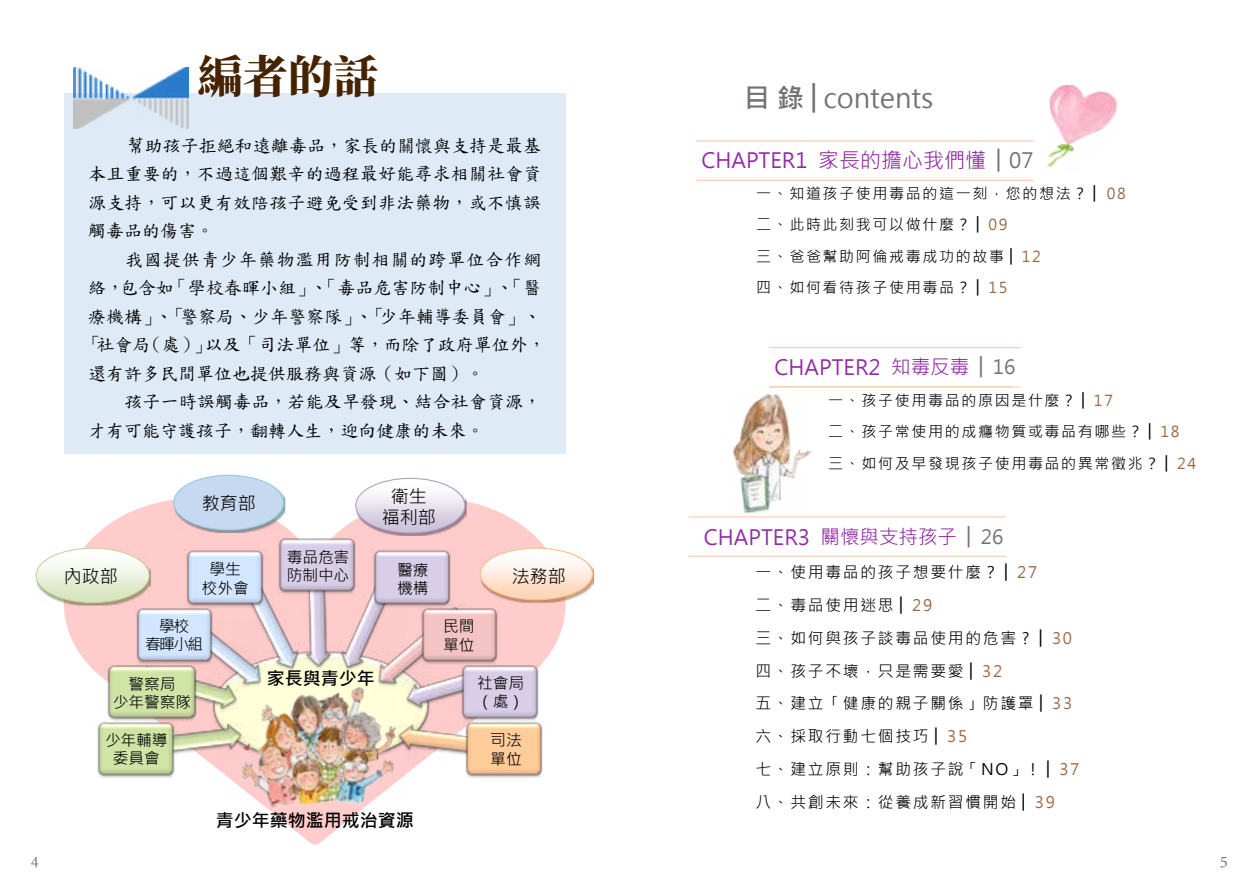
<style>
.page{position:relative;width:1259px;height:893px;background:#fff}
.page>*{position:absolute;margin:0;border:0;box-sizing:border-box;transform-origin:0 0}
.t1{font:800 45px "Source Han Serif TC";color:#462300}
.t2{font:27px "Microsoft Jheng Hei";color:#767171}
.t3{font:21px "Microsoft Jheng Hei";color:#912aa6}
.t4{font:18px/28.5px "DF Kai Shu SB Estd BF";color:#000}
.t5{font:700 18px "Microsoft Jheng Hei";color:#000}
.t6{font:18px/21.6px "Microsoft Jheng Hei";color:#000;text-align:center}
.t7{font:18px "Adobe Devanagari";color:#767171}
.t8{font:15.75px/32.8px "Microsoft Jheng Hei";letter-spacing:.11em;color:#000}
.t9{font:15.75px/18px "Microsoft Jheng Hei";letter-spacing:-.01em;color:#000}
.t10{font:15px/31.2px "Microsoft Jheng Hei";letter-spacing:.11em;color:#000}
.s1{font-weight:700}
.s2{color:#767171}
.s3{color:#9c6742}
.s4{font-size:19.5px}
.s5{font-size:19.5px;color:#767171}
</style>
<div class="page">
<div style="left:64px;top:94px;width:502px;height:360px;background:#deebf7"></div>
<img style="left:73px;top:68px;width:116px;height:61px">
<hr style="left:696px;top:180px;width:337px;height:1px;background:#f8cbad">
<img style="left:733px;top:393px;width:79px;height:121px">
<img style="left:1046px;top:85px;width:71px;height:83px">
<hr style="left:696px;top:140px;width:337px;height:2px;background:#f8cbad">
<hr style="left:769px;top:386px;width:251px;height:2px;background:#f8cbad">
<hr style="left:769px;top:347px;width:251px;height:1px;background:#f8cbad">
<hr style="left:688px;top:556px;width:318px;height:1px;background:#f8cbad">
<hr style="left:688px;top:516px;width:318px;height:1px;background:#f8cbad">
<svg style="left:64px;top:498px;width:502px;height:346px"></svg>
<img style="left:211px;top:651px;width:221px;height:115px">
<img style="left:176px;top:723px;width:48px;height:37px">
<img style="left:96px;top:721px;width:80px;height:59px">
<img style="left:199px;top:691px;width:25px;height:22px">
<img style="left:105px;top:664px;width:94px;height:59px">
<img style="left:188px;top:620px;width:80px;height:71px">
<img style="left:134px;top:607px;width:81px;height:59px">
<img style="left:230px;top:557px;width:74px;height:116px">
<img style="left:184px;top:550px;width:81px;height:58px">
<img style="left:302px;top:596px;width:32px;height:76px">
<img style="left:277px;top:537px;width:80px;height:59px">
<img style="left:336px;top:558px;width:36px;height:114px">
<img style="left:372px;top:550px;width:80px;height:53px">
<img style="left:372px;top:603px;width:96px;height:79px">
<img style="left:419px;top:607px;width:81px;height:57px">
<img style="left:404px;top:662px;width:94px;height:51px">
<img style="left:459px;top:664px;width:81px;height:59px">
<img style="left:410px;top:723px;width:54px;height:37px">
<img style="left:464px;top:721px;width:80px;height:59px">
<img style="left:356px;top:498px;width:110px;height:38px">
<svg style="left:356px;top:478px;width:109px;height:55px"></svg>
<div style="left:355px;top:478px;width:110px;height:55px;border:1px solid #b3a2c7;border-radius:50%"></div>
<img style="left:174px;top:477px;width:111px;height:56px">
<div style="left:174px;top:475px;width:109px;height:55px;background:#c6d9f1;border-radius:50%"></div>
<div style="left:173px;top:475px;width:111px;height:55px;border:1px solid #93cddd;border-radius:50%"></div>
<img style="left:481px;top:567px;width:113px;height:36px">
<svg style="left:480px;top:548px;width:112px;height:52px"></svg>
<div style="left:480px;top:548px;width:113px;height:52px;border:1px solid #fac090;border-radius:50%"></div>
<img style="left:62px;top:550px;width:89px;height:56px">
<svg style="left:36px;top:548px;width:113px;height:54px"></svg>
<div style="left:36px;top:548px;width:114px;height:55px;border:1px solid #c3d69b;border-radius:50%"></div>
<img style="left:224px;top:682px;width:186px;height:128px">
<h1 class="t1" style="left:198px;top:51px;width:181px">編者的話</h1>
<p class="t4" style="left:84px;top:131px;width:468px">　　幫助孩子拒絕和遠離毒品，家長的關懷與支持是最基本且重要的，不過這個艱辛的過程最好能尋求相關社會資源支持，可以更有效陪孩子避免受到非法藥物，或不慎誤觸毒品的傷害。<br>　　我國提供青少年藥物濫用防制相關的跨單位合作網絡，包含如「學校春暉小組」、「毒品危害防制中心」、「醫療機構」、「警察局、少年警察隊」、「少年輔導委員會」 、「社會局（處）」以及「司法單位」等，而除了政府單位外，還有許多民間單位也提供服務與資源（如下圖）。<br>　　孩子一時誤觸毒品，若能及早發現、結合社會資源，才有可能守護孩子，翻轉人生，迎向健康的未來。</p>
<p class="t6" style="left:202px;top:493px;width:55px">教育部</p>
<p class="t6" style="left:382px;top:485px;width:55px">衛生福利部</p>
<p class="t6" style="left:64px;top:566px;width:55px">內政部</p>
<p class="t8" style="left:202px;top:560px;width:49px;line-height:18.9px;text-align:center">學生校外會</p>
<p class="t9" style="left:287px;top:548px;width:64px">毒品危害防制中心</p>
<p class="t8" style="left:397px;top:561px;width:33px;line-height:18px">醫療機構</p>
<p class="t6" style="left:512px;top:566px;width:55px">法務部</p>
<p class="t8" style="left:145px;top:617px;width:60px;line-height:18px;text-align:center">學校<br>春暉小組</p>
<p class="t8" style="left:443px;top:617px;width:33px;line-height:18.9px">民間單位</p>
<p class="t9" style="left:113px;top:675px;width:80px;text-align:center">警察局<br>少年警察隊</p>
<p class="t5" style="left:267px;top:667px;width:109px">家長與青少年</p>
<p class="t8" style="left:477px;top:675px;width:48px;line-height:18px">社會局（處）</p>
<p class="t8" style="left:105px;top:731px;width:64px;line-height:18px;text-align:center">少年輔導委員會</p>
<p class="t8" style="left:490px;top:730px;width:33px;line-height:18.9px">司法單位</p>
<p class="t5" style="left:216px;top:809px;width:200px">青少年藥物濫用戒治資源</p>
<h2 class="t2" style="left:743px;top:81px;width:192px"><span class="s1">目 錄│</span>contents</h2>
<p class="t3" style="left:701px;top:147px;width:334px">CHAPTER1 家長的擔心我們懂 <span class="s2">│ 07</span></p>
<p class="t10" style="left:756px;top:178px;width:371px">一、知道孩子使用毒品的這一刻，您的想法？│ <span class="s3">08</span>二、此時此刻我可以做什麼？│ <span class="s3">09<br></span>三、爸爸幫助阿倫戒毒成功的故事│ <span class="s3">12<br></span>四、如何看待孩子使用毒品？│ <span class="s3">15</span></p>
<p class="t3" style="left:774px;top:354px;width:242px">CHAPTER2 <span class="s4">知毒反毒</span> <span class="s5">│ 16</span></p>
<p class="t10" style="left:828px;top:385px;width:370px">一、孩子使用毒品的原因是什麼？│ <span class="s3">17<br></span>二、孩子常使用的成癮物質或毒品有哪些？│ <span class="s3">18</span>三、如何及早發現孩子使用毒品的異常徵兆？│ <span class="s3">24</span></p>
<p class="t3" style="left:704px;top:524px;width:301px">CHAPTER3 <span class="s4">關懷與支持孩子</span> <span class="s5">│ 26</span></p>
<p class="t8" style="left:755px;top:556px;width:325px">一、使用毒品的孩子想要什麼？│ <span class="s3">27<br></span>二、毒品使用迷思│ <span class="s3">29<br></span>三、如何與孩子談毒品使用的危害 ? │ <span class="s3">30</span>四、孩子不壞，只是需要愛│ <span class="s3">32<br></span>五、建立｢健康的親子關係｣防護罩│ <span class="s3">33</span>六、採取行動七個技巧│ <span class="s3">35<br></span>七、建立原則：幫助孩子說「 NO」！│ <span class="s3">37</span>八、共創未來：從養成新習慣開始│ <span class="s3">39</span></p>
<p class="t7" style="left:31px;top:851px;width:10px">4</p>
<p class="t7" style="left:1220px;top:851px;width:10px">5</p>
</div>
